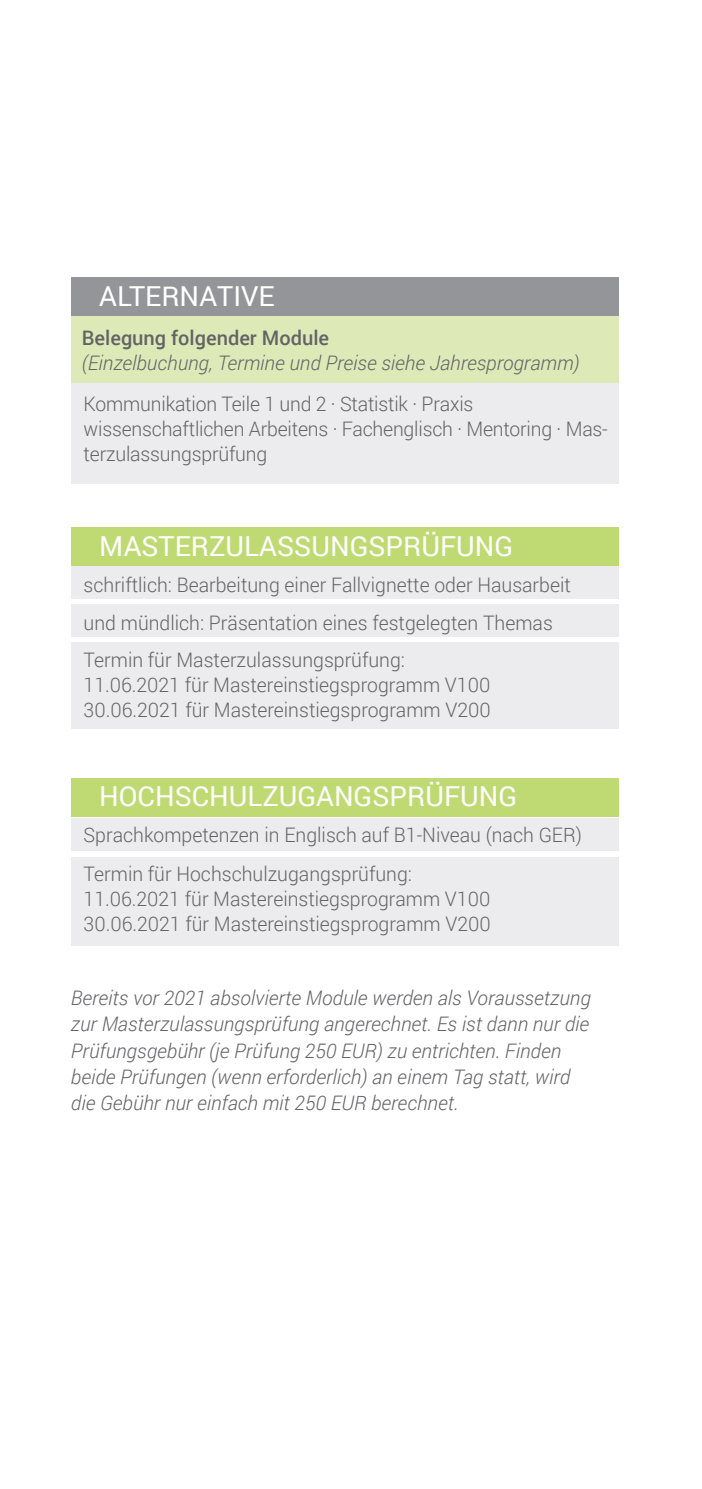
<style>
.page{position:relative;width:702px;height:1489px;background:#fff}
.page>*{position:absolute;margin:0;border:0;box-sizing:border-box;transform-origin:0 0}
.t1{font:27.5px "Roboto";color:#fff}
.t2{font:300 20px/25px "Roboto";color:#636366}
.t3{font:italic 300 20px/26.2px "Roboto";color:#636366}
.t4{font:500 20px "Roboto";color:#636366}
</style>
<div class="page">
<div style="left:71px;top:315px;width:547px;height:68px;background:#ddeab8"></div>
<div style="left:71px;top:383px;width:547px;height:100px;background:#ececee"></div>
<div style="left:71px;top:566px;width:547px;height:33px;background:#ececee"></div>
<div style="left:71px;top:604px;width:547px;height:32px;background:#ececee"></div>
<div style="left:71px;top:818px;width:547px;height:32px;background:#ececee"></div>
<div style="left:71px;top:856px;width:547px;height:89px;background:#ececee"></div>
<div style="left:71px;top:642px;width:547px;height:87px;background:#ececee"></div>
<div style="left:71px;top:278px;width:547px;height:38px;background:#939598"></div>
<div style="left:71px;top:528px;width:547px;height:38px;background:#c0da73"></div>
<div style="left:71px;top:778px;width:547px;height:38px;background:#c0da73"></div>
<h1 class="t1" style="left:99px;top:277px;width:177px">ALTERNATIVE</h1>
<p class="t4" style="left:82px;top:323px;width:249px">Belegung folgender Module</p>
<p class="t3" style="left:82px;top:349px;width:499px">(Einzelbuchung, Termine und Preise siehe Jahresprogramm)</p>
<p class="t2" style="left:84px;top:390px;width:525px">Kommunikation Teile 1 und 2 · Statistik · Praxis wissenschaftlichen Arbeitens · Fachenglisch · Mentoring · Mas&shy;terzulassungsprüfung</p>
<h1 class="t1" style="left:99px;top:527px;width:415px">MASTERZULASSUNGSPRÜFUNG</h1>
<p class="t2" style="left:84px;top:565px;width:488px;line-height:37.8px">schriftlich: Bearbeitung einer Fallvignette oder Hausarbeit und mündlich: Präsentation eines festgelegten Themas</p>
<p class="t2" style="left:84px;top:646px;width:409px">Termin für Masterzulassungsprüfung:<br>11.06.2021 für Mastereinstiegsprogramm V100<br>30.06.2021 für Mastereinstiegsprogramm V200</p>
<h1 class="t1" style="left:99px;top:777px;width:419px">HOCHSCHULZUGANGSPRÜFUNG</h1>
<p class="t2" style="left:84px;top:815px;width:500px;line-height:38.5px">Sprachkompetenzen in Englisch auf B1-Niveau (nach GER)<br>Termin für Hochschulzugangsprüfung:</p>
<p class="t2" style="left:84px;top:885px;width:409px">11.06.2021 für Mastereinstiegsprogramm V100<br>30.06.2021 für Mastereinstiegsprogramm V200</p>
<p class="t3" style="left:71px;top:984px;width:521px">Bereits vor 2021 absolvierte Module werden als Voraussetzung zur Masterzulassungsprüfung angerechnet. Es ist dann nur die Prüfungsgebühr (je Prüfung 250 EUR) zu entrichten. Finden beide Prüfungen (wenn erforderlich) an einem Tag statt, wird die Gebühr nur einfach mit 250 EUR berechnet.</p>
</div>
